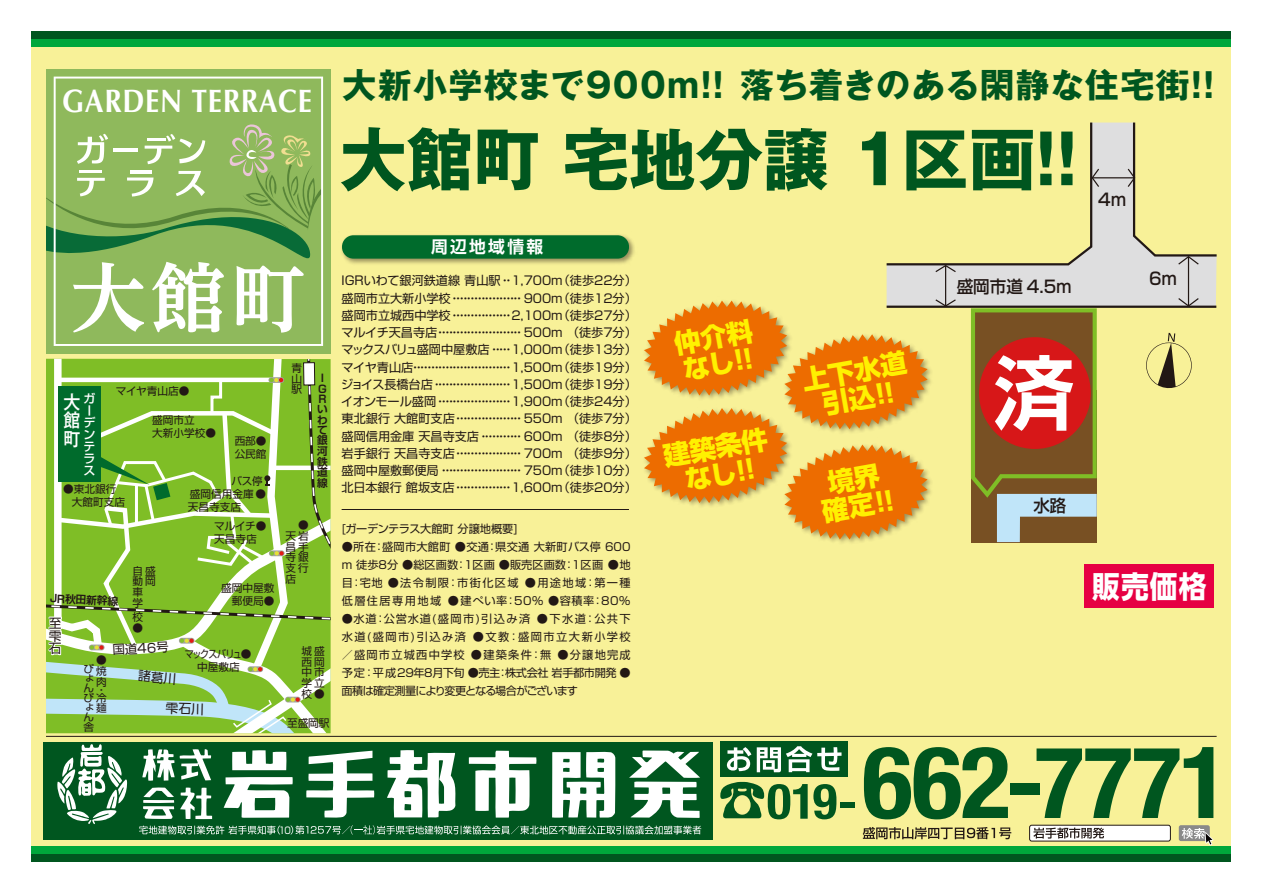
<style>
.page{position:relative;width:1263px;height:893px;background:#fff}
.page>*{position:absolute;margin:0;border:0;box-sizing:border-box;transform-origin:0 0}
.t1{font:700 68.1px "Gothic MB101 Pro";color:#00561f}
.t2{font:700 34.05px "Gothic MB101 Pro";letter-spacing:.035em;color:#00561f}
.t3{font:700 32.55px "Optima";letter-spacing:.025em;color:#fff;scale:.87 1}
.t4{font:700 30.15px "UD Shin Go NT Pro";color:#fff;scale:.92 1}
.t5{font:800 26.4px/27.2px "Shin Go Pr 6 N";color:#fff100;text-align:center}
.t6{font:500 18.45px/18.5px "Gothic MB101 Pro";color:#fff;text-align:justify;scale:.92 1}
.t7{font:500 16.95px "Shin Go Pro";color:#221815}
.t8{font:700 16.8px "Shin Go Pro De";letter-spacing:.14em;color:#fff}
.t9{font:12.75px/12.8px "Shin Go Pro";color:#221815;text-align:justify}
.t10{font:12.45px "Shin Go Pro";color:#221815}
.t11{font:12.15px/17.2px "Shin Go Pro";color:#221815;text-align:justify}
.t12{font:500 12px/12px "Shin Go Pro";color:#fff}
.t13{font:11.25px/18px "Shin Go Pro";color:#221815;text-align:justify}
.t14{font:11.25px "Shin Go Pro";letter-spacing:-.025em;color:#221815}
.t15{font:10.65px/10.6px "Shin Go Pro";color:#221815}
.t16{font:700 10.65px/10.5px "Shin Go Pro De";color:#221815;text-align:center}
.t17{font:10.65px/12.8px "Shin Go Pro";letter-spacing:-.075em;color:#221815;scale:.85 1}
.t18{font:9.45px "Shin Go Pr 6 N";color:#fff;scale:.9 1}
.s1{font-family:"UD Shin Go NT Pro"}
</style>
<div class="page">
<div style="left:32px;top:32px;width:1199px;height:829px;background:#f8f198"></div>
<div style="left:32px;top:854px;width:1199px;height:7px;background:#00561f"></div>
<div style="left:32px;top:847px;width:1199px;height:7px;background:#00a73b"></div>
<hr style="left:46px;top:736px;width:1170px;height:1px;background:#221815">
<img style="left:342px;top:235px;width:293px;height:29px">
<div style="left:342px;top:235px;width:287px;height:24px;background:#006b2c;border-radius:11px"></div>
<hr style="left:342px;top:509px;width:287px;height:1px;background:#221815">
<svg style="left:864px;top:747px;width:144px;height:72px"></svg>
<div style="left:1010px;top:783px;width:29px;height:12px;background:#00561f"></div>
<svg style="left:1036px;top:747px;width:177px;height:71px"></svg>
<div style="left:840px;top:802px;width:14px;height:5px;background:#00561f"></div>
<svg style="left:720px;top:782px;width:116px;height:37px"></svg>
<div style="left:720px;top:742px;width:128px;height:35px;background:#00561f"></div>
<svg style="left:727px;top:747px;width:24px;height:24px"></svg>
<svg style="left:757px;top:746px;width:84px;height:26px"></svg>
<div style="left:43px;top:742px;width:669px;height:97px;background:#00561f"></div>
<svg style="left:57px;top:744px;width:70px;height:80px"></svg>
<svg style="left:142px;top:749px;width:69px;height:32px"></svg>
<svg style="left:232px;top:750px;width:55px;height:20px"></svg>
<svg style="left:306px;top:751px;width:68px;height:67px"></svg>
<svg style="left:469px;top:751px;width:68px;height:67px"></svg>
<svg style="left:552px;top:751px;width:63px;height:67px"></svg>
<svg style="left:629px;top:750px;width:71px;height:68px"></svg>
<svg style="left:224px;top:777px;width:69px;height:41px"></svg>
<svg style="left:387px;top:750px;width:69px;height:68px"></svg>
<svg style="left:143px;top:787px;width:69px;height:32px"></svg>
<svg style="left:863px;top:827px;width:148px;height:12px"></svg>
<div style="left:1029px;top:825px;width:141px;height:16px;background:#fff;border-radius:2px"></div>
<div style="left:1029px;top:825px;width:142px;height:16px;border:1px solid #221815;border-radius:2px"></div>
<svg style="left:1033px;top:827px;width:71px;height:12px"></svg>
<div style="left:1179px;top:825px;width:31px;height:16px;background:#898989;border-radius:2px"></div>
<svg style="left:1182px;top:828px;width:31px;height:17px"></svg>
<svg style="left:139px;top:826px;width:141px;height:8px"></svg>
<svg style="left:290px;top:825px;width:411px;height:9px"></svg>
<div style="left:1084px;top:564px;width:129px;height:44px;background:#e60043"></div>
<div style="left:32px;top:32px;width:1199px;height:7px;background:#00561f"></div>
<div style="left:32px;top:39px;width:1199px;height:7px;background:#00a73b"></div>
<svg style="left:1146px;top:333px;width:46px;height:56px"></svg>
<div style="left:886px;top:123px;width:330px;height:183px;background:#dededf"></div>
<hr style="left:886px;top:306px;width:330px;height:2px;background:#221815">
<svg style="left:1177px;top:297px;width:23px;height:9px"></svg>
<hr style="left:1188px;top:257px;width:1px;height:49px;background:#221815">
<svg style="left:934px;top:298px;width:23px;height:8px"></svg>
<hr style="left:945px;top:266px;width:1px;height:40px;background:#221815">
<svg style="left:1126px;top:122px;width:91px;height:144px"></svg>
<svg style="left:886px;top:122px;width:214px;height:151px"></svg>
<hr style="left:1092px;top:177px;width:42px;height:1px;background:#221815">
<img style="left:830px;top:478px;width:101px;height:65px">
<svg style="left:644px;top:301px;width:284px;height:239px"></svg>
<div style="left:46px;top:69px;width:285px;height:284px;background:#8fb95c"></div>
<svg style="left:54px;top:77px;width:269px;height:269px"></svg>
<svg style="left:46px;top:124px;width:275px;height:209px"></svg>
<svg style="left:971px;top:308px;width:126px;height:234px;background:#a26b4b"></svg>
<svg style="left:46px;top:359px;width:285px;height:374px;background:#90c452"></svg>
<h3 class="t3" style="left:62px;top:82px;width:289px">GARDEN TERRACE</h3>
<h2 class="t2" style="left:342px;top:57px;width:885px">大新小学校まで900m！！落ち着きのある閑静な住宅街！！</h2>
<h1 class="t1" style="left:340px;top:103px;width:739px">大館町 宅地分譲 1区画!!</h1>
<h3 class="t7" style="left:1098px;top:185px;width:30px">4<span class="s1">m</span></h3>
<p class="t15" style="left:116px;top:385px;width:75px">マイヤ青山店●</p>
<h3 class="t6" style="left:63px;top:390px;width:19px">大館町</h3>
<p class="t12" style="left:83px;top:391px;width:13px">ガーデンテラス</p>
<p class="t15" style="left:152px;top:412px;width:65px;line-height:12.8px">盛岡市立<br>大新小学校●</p>
<p class="t15" style="left:235px;top:433px;width:33px;line-height:12.8px">西部●公民館</p>
<p class="t15" style="left:188px;top:486px;width:80px;line-height:12.8px">盛岡信用金庫 ●天昌寺支店</p>
<p class="t15" style="left:231px;top:474px;width:33px">バス停</p>
<p class="t15" style="left:61px;top:482px;width:65px;line-height:12.8px">●東北銀行　大館町支店</p>
<p class="t15" style="left:291px;top:361px;width:12px;text-align:justify">青山駅</p>
<p class="t16" style="left:317px;top:371px;width:12px">I<br>G<br>Rいわて銀河鉄道線</p>
<p class="t15" style="left:285px;top:519px;width:25px;text-align:justify">　●天岩昌手寺銀支行店</p>
<p class="t15" style="left:204px;top:518px;width:64px;line-height:12.8px">　マルイチ●　天昌寺店</p>
<p class="t15" style="left:221px;top:581px;width:55px;line-height:12.8px">盛岡中屋敷　郵便局●</p>
<p class="t15" style="left:132px;top:564px;width:25px">自盛動岡車学</p>
<p class="t15" style="left:132px;top:610px;width:12px">校●</p>
<p class="t16" style="left:50px;top:591px;width:70px;rotate:3deg">JR秋田新幹線</p>
<p class="t9" style="left:49px;top:615px;width:14px">至雫石</p>
<p class="t10" style="left:112px;top:639px;width:58px;rotate:-3deg">国道46号</p>
<p class="t15" style="left:301px;top:644px;width:25px;text-align:justify">城盛西岡中市学立校●</p>
<p class="t17" style="left:176px;top:646px;width:91px">　マックスバリュ●　　中屋敷店</p>
<p class="t15" style="left:96px;top:654px;width:12px;text-align:justify">●焼肉</p>
<p class="t15" style="left:83px;top:684px;width:25px;line-height:8.1px;text-indent:13px">・ぴ冷</p>
<p class="t15" style="left:83px;top:701px;width:25px">ょ麺</p>
<p class="t15" style="left:83px;top:663px;width:12px;line-height:9.3px;text-align:justify">ぴょん</p>
<p class="t15" style="left:83px;top:710px;width:12px">ん舎</p>
<p class="t15" style="left:287px;top:716px;width:44px">至盛岡駅</p>
<h3 class="t8" style="left:431px;top:233px;width:114px">周辺地域情報</h3>
<p class="t11" style="left:341px;top:271px;width:297px">IGRいわて銀河鉄道線 青山駅・・1,700m （徒歩22分）盛岡市立大新小学校・・・・・・・・・・・・・・・・・・・900m （徒歩 1 2分）盛岡市立城西中学校・・・・・・・・・・・・・・・・2,100m （徒歩27分）マルイチ天昌寺店・・・・・・・・・・・・・・・・・・・・・・・ 500m （徒歩7分）マックスバリュ盛岡中屋敷店・・・・・1,000m （徒歩13分）マイヤ青山店・・・・・・・・・・・・・・・・・・・・・・・・・・・ 1 ,500m （徒歩 1 9分）ジョイス長橋台店・・・・・・・・・・・・・・・・・・・・・ 1 ,500m （徒歩 1 9分）イオンモール盛岡・・・・・・・・・・・・・・・・・・・・1 ,900m （徒歩24分）東北銀行 大館町支店・・・・・・・・・・・・・・・・・・ 550m （徒歩7分）盛岡信用金庫 天昌寺支店・・・・・・・・・・・600m （徒歩8分）岩手銀行 天昌寺支店・・・・・・・・・・・・・・・・・・ 700m （徒歩9分）盛岡中屋敷郵便局・・・・・・・・・・・・・・・・・・・・・・ 750m （徒歩 1 0分）北日本銀行 館坂支店・・・・・・・・・・・・・・・1,600m （徒歩20分）</p>
<p class="t14" style="left:342px;top:520px;width:177px">[ガーデンテラス大館町 分譲地概要]</p>
<p class="t13" style="left:341px;top:537px;width:291px">●所在：盛岡市大館町 ●交通：県交通 大新町バス停 600ｍ 徒歩8分 ●総区画数：1区画 ●販売区画数：1区画 ●地目：宅地 ●法令制限：市街化区域 ●用途地域：第一種低層住居専用地域 ●建ぺい率：50% ●容積率：80%</p>
<p class="t13" style="left:342px;top:609px;width:291px">●水道：公営水道(盛岡市)引込み済 ●下水道：公共下水道(盛岡市)引込み済 ●文教：盛岡市立大新小学校／盛岡市立城西中学校 ●建築条件：無 ●分譲地完成予定：平成29年8月下旬 ●売主：株式会社 岩手都市開発 ●面積は確定測量により変更となる場合がございます</p>
<h3 class="t5" style="left:672px;top:330px;width:84px;text-align:left;rotate:-10deg">仲介料なし！！</h3>
<h3 class="t5" style="left:661px;top:443px;width:107px;rotate:-10deg">建築条件なし！！</h3>
<h3 class="t5" style="left:800px;top:367px;width:107px;rotate:-10deg">上下水道引込！！</h3>
<h3 class="t5" style="left:815px;top:472px;width:82px;rotate:-10deg">境界確定！！</h3>
<h3 class="t7" style="left:957px;top:272px;width:117px">盛岡市道 4.5<span class="s1">m</span></h3>
<h3 class="t7" style="left:1149px;top:265px;width:30px">6<span class="s1">m</span></h3>
<h3 class="t7" style="left:1033px;top:491px;width:35px">水路</h3>
<h3 class="t4" style="left:1092px;top:561px;width:126px">販売価格</h3>
<p class="t18" style="left:279px;top:822px;width:15px">10</p>
</div>
